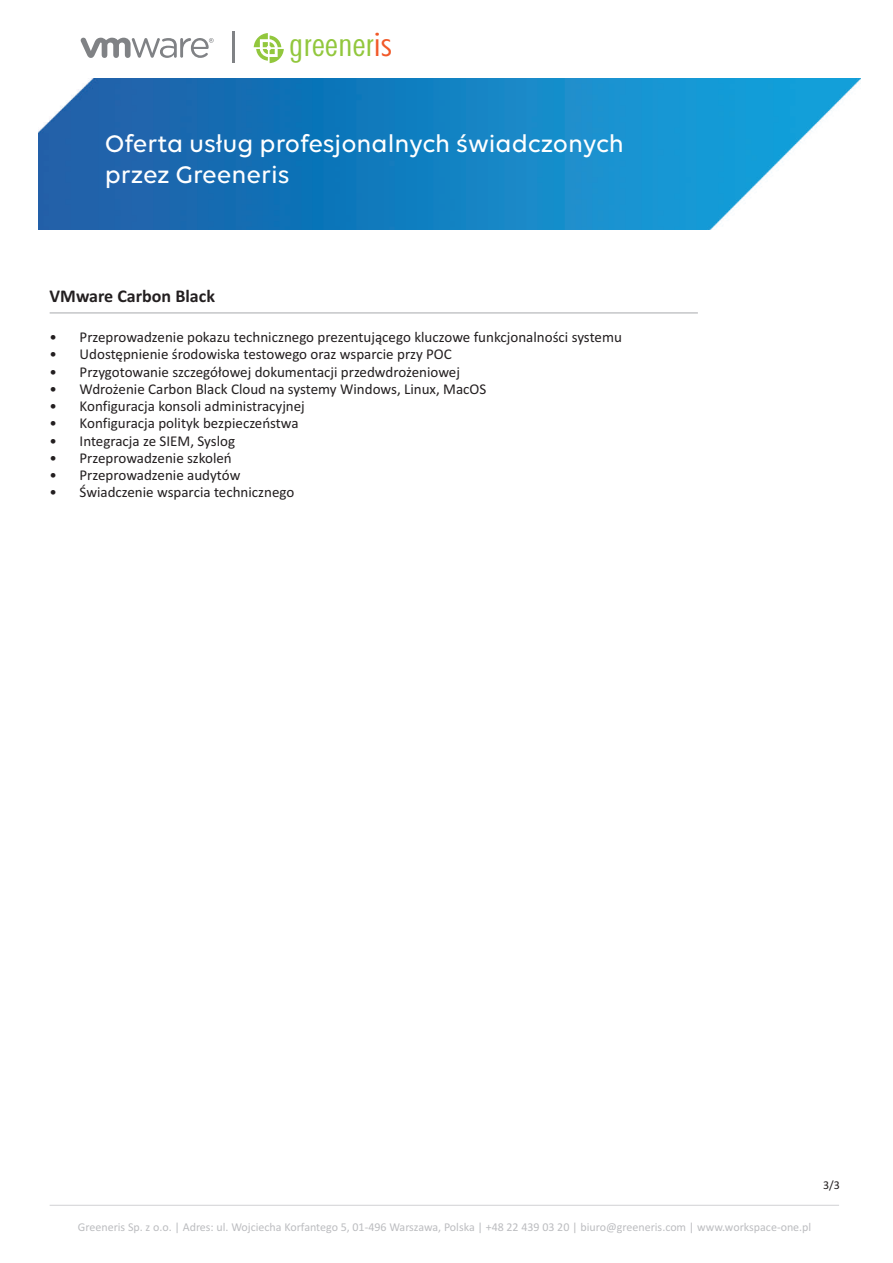
<style>
.page{position:relative;width:893px;height:1263px;background:#fff}
.page>*{position:absolute;margin:0;border:0;box-sizing:border-box;transform-origin:0 0}
.t1{font:300 condensed 34.8px "Futura BT";color:#92c73d;scale:1.16 1}
.t2{font:25.8px/31px "Volte";color:#fff}
.t3{font:700 18px "Calibri";color:#231f20}
.t4{font:15px "Calibri";color:#231f20}
.t5{font:12px "Calibri";color:#bcbdc0}
.t6{font:12px "Calibri";color:#231f20}
.s1{color:#f15929}
</style>
<div class="page">
<img style="left:38px;top:78px;width:823px;height:152px">
<svg style="left:80px;top:37px;width:134px;height:21px"></svg>
<hr style="left:232px;top:31px;width:3px;height:32px;background:#808285">
<hr style="left:50px;top:312px;width:648px;height:1px;background:#a8a9ad">
<hr style="left:50px;top:1205px;width:789px;height:1px;background:#d1d2d4">
<svg style="left:254px;top:33px;width:30px;height:30px"></svg>
<h1 class="t1" style="left:289px;top:30px;width:90px">greener<span class="s1">is</span></h1>
<h2 class="t2" style="left:105px;top:130px;width:521px">Oferta us³ug profesjonalnych œwiadczonych przez Greeneris</h2>
<p class="t3" style="left:50px;top:288px;width:167px">VMware Carbon Black</p>
<p class="t4" style="left:50px;top:331px;width:574px">• Przeprowadzenie pokazu technicznego prezentuj¹cego kluczowe funkcjonalnoœci systemu</p>
<p class="t4" style="left:50px;top:348px;width:404px">• Udostêpnienie œrodowiska testowego oraz wsparcie przy POC</p>
<p class="t4" style="left:50px;top:365px;width:412px">• Przygotowanie szczegó³owej dokumentacji przedwdro¿eniowej</p>
<p class="t4" style="left:50px;top:383px;width:438px">• Wdro¿enie Carbon Black Cloud na systemy Windows, Linux, MacOS</p>
<p class="t4" style="left:50px;top:400px;width:257px">• Konfiguracja konsoli administracyjnej</p>
<p class="t4" style="left:50px;top:417px;width:251px">• Konfiguracja polityk bezpieczeñstwa</p>
<p class="t4" style="left:50px;top:434px;width:187px">• Integracja ze SIEM, Syslog</p>
<p class="t4" style="left:50px;top:452px;width:184px">• Przeprowadzenie szkoleñ</p>
<p class="t4" style="left:50px;top:469px;width:192px">• Przeprowadzenie audytów</p>
<p class="t4" style="left:50px;top:486px;width:246px">• Œwiadczenie wsparcia technicznego</p>
<p class="t5" style="left:78px;top:1222px;width:735px">Greeneris Sp. z o.o. | Adres: ul. Wojciecha Korfantego 5, 01-496 Warszawa, Polska | +48 22 439 03 20 | biuro@greeneris.com | www.workspace-one.pl</p>
<p class="t6" style="left:823px;top:1180px;width:18px">3/3</p>
</div>
